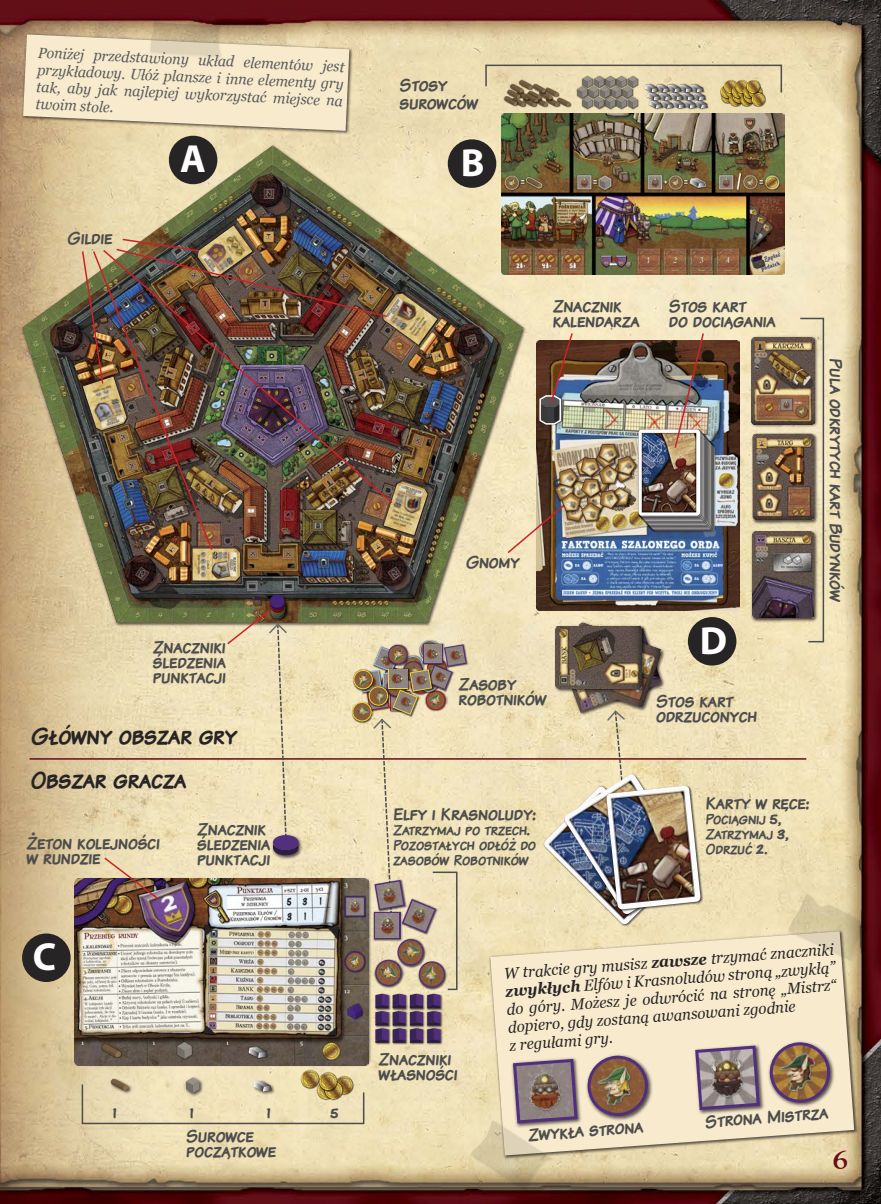
<style>
.page{position:relative;width:881px;height:1204px;background:#fff}
.page>*{position:absolute;margin:0;border:0;box-sizing:border-box;transform-origin:0 0}
.t1{font:700 39.3px "Myriad Pro";color:#fff}
.t2{font:24px/44px "Komika Display Kaps";letter-spacing:.025em;color:#272425}
.t3{font:24px "Mary Jane Small Caps";color:#680c18}
.t4{font:18px/15px "Komika Display Kaps";letter-spacing:.025em;color:#4d4d4d}
.t5{font:italic 15.75px/18.1px "Georgia";color:#272425;scale:.95 1}
.t6{font:italic 15px/17.2px "Georgia";color:#595a5b;text-align:justify;scale:.95 1}
.t7{font:15px/15px "Komika Display Kaps";letter-spacing:.025em;color:#4d4d4d}
.s1{font-size:18px}
.s2{font-weight:700}
</style>
<div class="page">
<img style="left:0;top:0;width:880px;height:1203px">
<img style="left:536px;top:340px;width:203px;height:270px">
<img style="left:12px;top:135px;width:521px;height:502px">
<img style="left:22px;top:145px;width:500px;height:477px">
<img style="left:388px;top:474px;width:48px;height:68px">
<img style="left:388px;top:481px;width:39px;height:54px">
<img style="left:394px;top:284px;width:51px;height:69px">
<img style="left:394px;top:293px;width:43px;height:52px">
<img style="left:187px;top:551px;width:59px;height:36px">
<img style="left:192px;top:551px;width:48px;height:29px">
<img style="left:77px;top:370px;width:4px;height:69px">
<img style="left:188px;top:219px;width:72px;height:19px">
<img style="left:197px;top:225px;width:55px;height:13px">
<img style="left:341px;top:1072px;width:16px;height:5px">
<img style="left:323px;top:1068px;width:18px;height:9px">
<img style="left:319px;top:1072px;width:17px;height:18px;border-radius:9px">
<img style="left:297px;top:1067px;width:26px;height:10px">
<img style="left:301px;top:1070px;width:17px;height:17px;border-radius:9px">
<img style="left:646px;top:439px;width:73px;height:97px">
<img style="left:644px;top:437px;width:74px;height:98px">
<img style="left:643px;top:436px;width:73px;height:97px">
<img style="left:642px;top:435px;width:73px;height:97px">
<img style="left:641px;top:433px;width:73px;height:98px">
<img style="left:640px;top:432px;width:73px;height:98px">
<img style="left:639px;top:431px;width:73px;height:97px">
<img style="left:638px;top:429px;width:73px;height:98px">
<img style="left:636px;top:428px;width:73px;height:98px">
<img style="left:636px;top:427px;width:72px;height:97px">
<img style="left:636px;top:426px;width:71px;height:97px">
<img style="left:633px;top:424px;width:73px;height:98px">
<img style="left:638px;top:429px;width:61px;height:86px">
<img style="left:21px;top:32px;width:333px;height:104px">
<img style="left:75px;top:878px;width:293px;height:187px">
<img style="left:552px;top:718px;width:120px;height:5px">
<img style="left:552px;top:614px;width:120px;height:104px">
<img style="left:487px;top:928px;width:371px;height:232px">
<svg style="left:490px;top:931px;width:363px;height:224px;background:#f2e5c6"></svg>
<hr style="left:30px;top:758px;width:776px;height:1px;background:#680c18">
<img style="left:674px;top:109px;width:12px;height:1px">
<img style="left:648px;top:109px;width:15px;height:1px">
<img style="left:108px;top:1076px;width:25px;height:1px">
<img style="left:183px;top:1074px;width:21px;height:3px">
<div style="left:169px;top:136px;width:48px;height:48px;background:#272425;border-radius:50%"></div>
<div style="left:447px;top:139px;width:49px;height:49px;background:#272425;border-radius:50%"></div>
<div style="left:22px;top:933px;width:49px;height:48px;background:#272425;border-radius:50%"></div>
<div style="left:687px;top:617px;width:49px;height:48px;background:#272425;border-radius:50%"></div>
<img style="left:673px;top:331px;width:31px;height:118px">
<svg style="left:798px;top:317px;width:26px;height:326px"></svg>
<svg style="left:484px;top:64px;width:298px;height:45px;background:#bfb18f"></svg>
<svg style="left:81px;top:1077px;width:284px;height:47px;background:#dfd1a9"></svg>
<svg style="left:606px;top:713px;width:29px;height:51px"></svg>
<img style="left:510px;top:1055px;width:73px;height:74px">
<img style="left:584px;top:1052px;width:69px;height:70px">
<svg style="left:586px;top:1054px;width:62px;height:63px"></svg>
<img style="left:589px;top:1058px;width:56px;height:55px">
<img style="left:692px;top:1042px;width:73px;height:74px">
<svg style="left:695px;top:1045px;width:64px;height:64px"></svg>
<img style="left:698px;top:1048px;width:58px;height:58px">
<img style="left:766px;top:1039px;width:70px;height:69px">
<svg style="left:768px;top:1041px;width:62px;height:62px"></svg>
<img style="left:771px;top:1045px;width:56px;height:55px">
<img style="left:466px;top:643px;width:2px;height:26px">
<img style="left:374px;top:1042px;width:69px;height:3px">
<svg style="left:351px;top:639px;width:115px;height:403px;background:#c5b49a"></svg>
<img style="left:418px;top:962px;width:27px;height:25px">
<img style="left:133px;top:872px;width:80px;height:82px">
<img style="left:143px;top:881px;width:55px;height:55px">
<img style="left:539px;top:425px;width:23px;height:1px">
<img style="left:270px;top:832px;width:34px;height:28px">
<img style="left:597px;top:443px;width:23px;height:1px">
<img style="left:636px;top:454px;width:2px;height:23px">
<img style="left:505px;top:444px;width:131px;height:110px">
<img style="left:599px;top:444px;width:17px;height:17px">
<img style="left:538px;top:331px;width:35px;height:94px">
<img style="left:388px;top:248px;width:6px;height:256px">
<img style="left:81px;top:238px;width:307px;height:313px">
<img style="left:103px;top:856px;width:56px;height:44px">
<img style="left:533px;top:775px;width:161px;height:161px">
<img style="left:543px;top:786px;width:10px;height:138px">
<img style="left:553px;top:764px;width:152px;height:162px">
<img style="left:563px;top:774px;width:131px;height:140px">
<img style="left:598px;top:778px;width:111px;height:140px">
<img style="left:606px;top:785px;width:94px;height:124px">
<img style="left:267px;top:592px;width:22px;height:9px">
<div style="left:270px;top:594px;width:14px;height:13px;background:#432677;border-radius:50%"></div>
<svg style="left:225px;top:601px;width:73px;height:254px;background:#dccdaa"></svg>
<img style="left:745px;top:529px;width:78px;height:98px">
<img style="left:149px;top:19px;width:74px;height:1px">
<svg style="left:23px;top:20px;width:326px;height:111px;background:#e5d4b6"></svg>
<img style="left:785px;top:892px;width:84px;height:71px">
<svg style="left:787px;top:894px;width:79px;height:66px;background:#cebe9a"></svg>
<img style="left:468px;top:1118px;width:86px;height:75px">
<svg style="left:470px;top:1058px;width:107px;height:131px;background:#beae97"></svg>
<img style="left:501px;top:113px;width:283px;height:162px">
<img style="left:745px;top:331px;width:77px;height:96px">
<img style="left:751px;top:337px;width:62px;height:87px">
<img style="left:745px;top:427px;width:78px;height:102px">
<img style="left:752px;top:433px;width:62px;height:87px">
<img style="left:752px;top:434px;width:61px;height:85px">
<img style="left:752px;top:532px;width:61px;height:85px">
<img style="left:559px;top:697px;width:102px;height:16px">
<img style="left:561px;top:622px;width:101px;height:85px">
<img style="left:548px;top:619px;width:102px;height:78px">
<img style="left:555px;top:626px;width:86px;height:62px">
<p class="t6" style="left:39px;top:43px;width:324px;rotate:3deg">Poniżej przedstawiony układ elementów jest przykładowy. Ułóż plansze i inne elementy gry tak, aby jak najlepiej wykorzystać miejsce na twoim stole.</p>
<p class="t4" style="left:399px;top:75px;width:79px;line-height:18px">Stosy surowców</p>
<p class="t4" style="left:67px;top:229px;width:46px">Gildie</p>
<p class="t1" style="left:180px;top:133px;width:27px">A</p>
<p class="t1" style="left:460px;top:137px;width:25px">B</p>
<p class="t4" style="left:153px;top:639px;width:74px;text-align:justify">Znaczniki śledzenia punktacji</p>
<p class="t2" style="left:30px;top:713px;width:207px">Główny obszar gry<br>Obszar gracza</p>
<p class="t4" style="left:26px;top:834px;width:134px">Żeton kolejności w rundzie</p>
<p class="t4" style="left:197px;top:820px;width:74px">Znacznik śledzenia punktacji</p>
<p class="t4" style="left:552px;top:297px;width:88px">Znacznik kalendarza</p>
<p class="t4" style="left:668px;top:298px;width:108px">Stos kart<br>do dociągania</p>
<p class="t4" style="left:465px;top:553px;width:55px">Gnomy</p>
<p class="t4" style="left:458px;top:675px;width:89px">Zasoby robotników</p>
<p class="t1" style="left:699px;top:615px;width:29px">D</p>
<p class="t4" style="left:655px;top:692px;width:102px">Stos kart odrzuconych</p>
<p class="t4" style="left:844px;top:358px;width:245px;rotate:90deg">Pula odkrytych kart Budynków</p>
<p class="t4" style="left:393px;top:805px;width:144px">Elfy i Krasnoludy:</p>
<p class="t7" style="left:393px;top:821px;width:144px">Zatrzymaj po trzech.<br>Pozostałych odłóż do zasobów Robotników</p>
<p class="t4" style="left:705px;top:794px;width:105px">Karty w ręce:</p>
<p class="t7" style="left:705px;top:810px;width:85px">Pociągnij <span class="s1">5</span>,<br>Zatrzymaj <span class="s1">3</span>,<br>Odrzuć <span class="s1">2</span>.</p>
<p class="t1" style="left:33px;top:931px;width:25px">C</p>
<p class="t4" style="left:113px;top:1103px;width:5px">1</p>
<p class="t4" style="left:190px;top:1103px;width:5px">1</p>
<p class="t4" style="left:267px;top:1103px;width:5px">1</p>
<p class="t4" style="left:330px;top:1103px;width:9px">5</p>
<p class="t4" style="left:186px;top:1127px;width:91px">Surowce początkowe</p>
<p class="t4" style="left:378px;top:1050px;width:80px">Znaczniki własności</p>
<p class="t5" style="left:503px;top:963px;width:349px;rotate:-4deg">W trakcie gry musisz <span class="s2">zawsze</span> trzymać znaczniki <span class="s2">zwykłych</span> Elfów i Krasnoludów stroną „zwykłą” do góry. Możesz je odwrócić na stronę „Mistrz“ dopiero, gdy zostaną awansowani zgodnie<br>z regułami gry.</p>
<p class="t4" style="left:527px;top:1126px;width:117px;rotate:-4deg">Zwykła strona</p>
<p class="t4" style="left:704px;top:1112px;width:124px;rotate:-4deg">Strona Mistrza</p>
<p class="t3" style="left:833px;top:1141px;width:16px">6</p>
</div>
